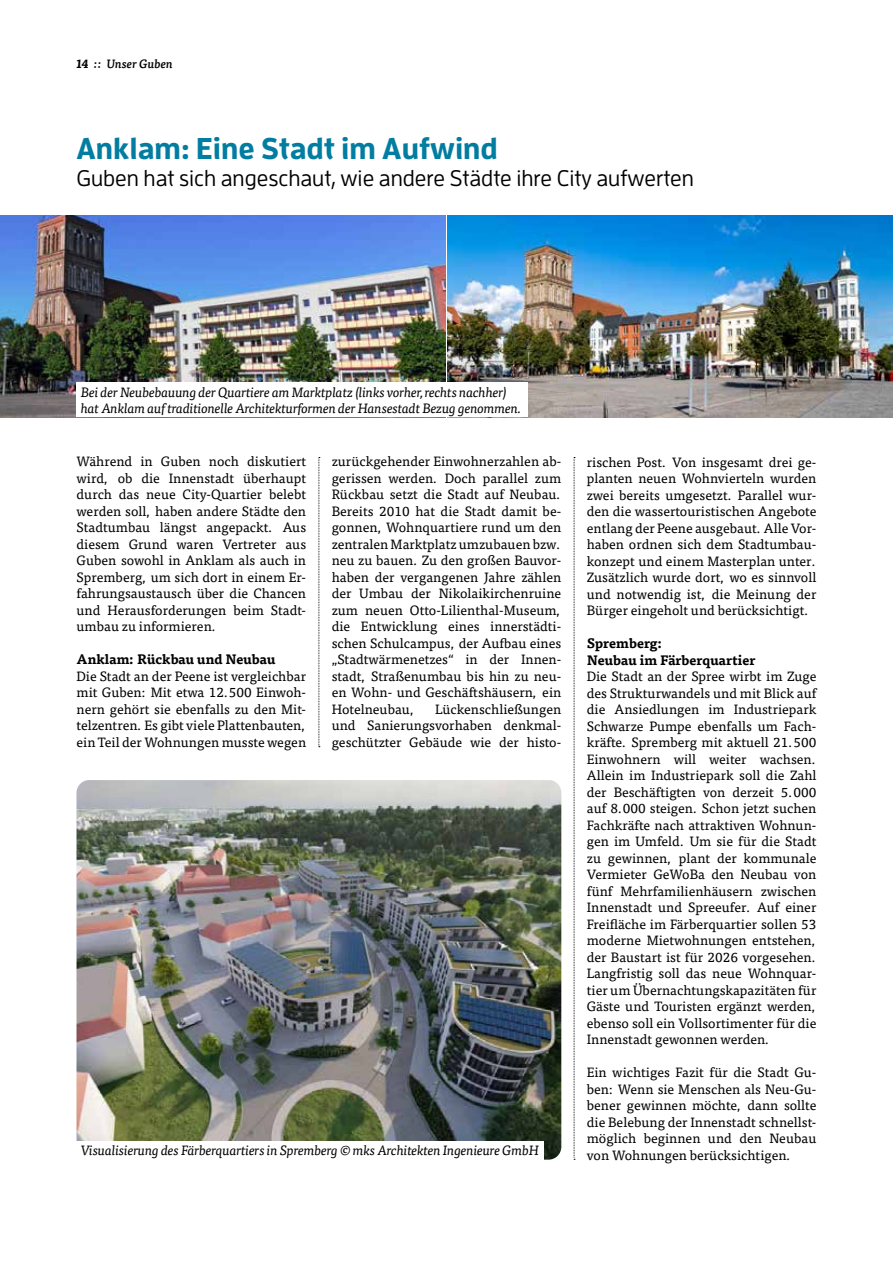
<style>
.page{position:relative;width:893px;height:1263px;background:#fff}
.page>*{position:absolute;margin:0;border:0;box-sizing:border-box;transform-origin:0 0}
.t1{font:700 30px "Enzo OT";color:#007da1}
.t2{font:500 22.5px "Enzo OT";color:#000}
.t3{font:13.5px/16.5px "Tisa Pro";color:#000;text-align:justify}
.t4{font:italic 13.5px/16.2px "Tisa Pro";letter-spacing:-.02em;color:#000}
.t5{font:700 13.5px/16.5px "Tisa Pro";color:#000}
.t6{font:italic 500 12px "Tisa Pro";color:#000}
.s1{font-weight:700}
</style>
<div class="page">
<svg style="left:574px;top:457px;width:1px;height:703px"></svg>
<svg style="left:319px;top:457px;width:1px;height:290px"></svg>
<img style="left:77px;top:780px;width:484px;height:380px">
<img style="left:0;top:216px;width:445px;height:201px">
<img style="left:448px;top:216px;width:445px;height:201px">
<div style="left:77px;top:382px;width:451px;height:35px;background:#fff"></div>
<div style="left:77px;top:1141px;width:466px;height:19px;background:#fff"></div>
<p class="t6" style="left:77px;top:55px;width:98px"><span class="s1">14</span> :: Unser Guben</p>
<h1 class="t1" style="left:77px;top:130px;width:423px">Anklam: Eine Stadt im Aufwind</h1>
<h2 class="t2" style="left:77px;top:165px;width:619px">Guben hat sich angeschaut, wie andere Städte ihre City aufwerten</h2>
<p class="t4" style="left:81px;top:383px;width:442px">Bei der Neubebauung der Quartiere am Marktplatz (links vorher, rechts nachher) hat Anklam auf traditionelle Architekturformen der Hansestadt Bezug genommen.</p>
<p class="t3" style="left:77px;top:453px;width:231px">Während in Guben noch diskutiert wird, ob die Innenstadt überhaupt durch das neue City-Quartier belebt werden soll, haben andere Städte den Stadtumbau längst angepackt. Aus diesem Grund waren Vertreter aus Guben sowohl in Anklam als auch in Spremberg, um sich dort in einem Er&shy;fahrungsaustausch über die Chancen und Herausforderungen beim Stadt&shy;umbau zu informieren.</p>
<p class="t5" style="left:77px;top:651px;width:201px">Anklam: Rückbau und Neubau</p>
<p class="t3" style="left:77px;top:667px;width:231px">Die Stadt an der Peene ist vergleichbar mit Guben: Mit etwa 12.500 Einwoh&shy;nern gehört sie ebenfalls zu den Mit&shy;telzentren. Es gibt viele Plattenbauten, ein Teil der Wohnungen musste wegen</p>
<p class="t3" style="left:332px;top:453px;width:231px">zurückgehender Einwohnerzahlen ab&shy;gerissen werden. Doch parallel zum Rückbau setzt die Stadt auf Neubau.<br>Bereits 2010 hat die Stadt damit be&shy;gonnen, Wohnquartiere rund um den zentralen Marktplatz umzubauen bzw. neu zu bauen. Zu den großen Bauvor&shy;haben der vergangenen Jahre zählen der Umbau der Nikolaikirchenruine zum neuen Otto-Lilienthal-Museum, die Entwicklung eines innerstädti&shy;schen Schulcampus, der Aufbau eines „Stadtwärmenetzes“ in der Innen&shy;stadt, Straßenumbau bis hin zu neu&shy;en Wohn- und Geschäftshäusern, ein Hotelneubau,</p>
<p class="t3" style="left:332px;top:700px;width:231px;text-indent:104px">Lückenschließungen und Sanierungsvorhaben denkmal&shy;geschützter Gebäude wie der histo-</p>
<p class="t4" style="left:81px;top:1142px;width:460px">Visualisierung des Färberquartiers in Spremberg © mks Architekten Ingenieure GmbH</p>
<p class="t3" style="left:587px;top:453px;width:231px">rischen Post. Von insgesamt drei ge&shy;planten neuen Wohnvierteln wurden zwei bereits umgesetzt. Parallel wur&shy;den die wassertouristischen Angebote entlang der Peene ausgebaut. Alle Vor&shy;haben ordnen sich dem Stadtumbau&shy;konzept und einem Masterplan unter.<br>Zusätzlich wurde dort, wo es sinnvoll und notwendig ist, die Meinung der Bürger eingeholt und berücksichtigt.</p>
<p class="t5" style="left:587px;top:634px;width:170px">Spremberg:<br>Neubau im Färberquartier</p>
<p class="t3" style="left:587px;top:667px;width:231px">Die Stadt an der Spree wirbt im Zuge des Strukturwandels und mit Blick auf die Ansiedlungen im Industriepark Schwarze Pumpe ebenfalls um Fach&shy;kräfte. Spremberg mit aktuell 21.500<br>Einwohnern will weiter wachsen.<br>Allein im Industriepark soll die Zahl der Beschäftigten von derzeit 5.000 auf 8.000 steigen. Schon jetzt suchen Fachkräfte nach attraktiven Wohnun&shy;gen im Umfeld. Um sie für die Stadt zu gewinnen, plant der kommunale Vermieter GeWoBa den Neubau von fünf Mehrfamilienhäusern zwischen Innenstadt und Spreeufer. Auf einer Freifläche im Färberquartier sollen 53 moderne Mietwohnungen entstehen, der Baustart ist für 2026 vorgesehen.<br>Langfristig soll das neue Wohnquar&shy;tier um Übernachtungskapazitäten für Gäste und Touristen ergänzt werden, ebenso soll ein Vollsortimenter für die Innenstadt gewonnen werden.</p>
<p class="t3" style="left:587px;top:1063px;width:231px">Ein wichtiges Fazit für die Stadt Gu&shy;ben: Wenn sie Menschen als Neu-Gu&shy;bener gewinnen möchte, dann sollte die Belebung der Innenstadt schnellst&shy;möglich beginnen und den Neubau von Wohnungen berücksichtigen.</p>
</div>
